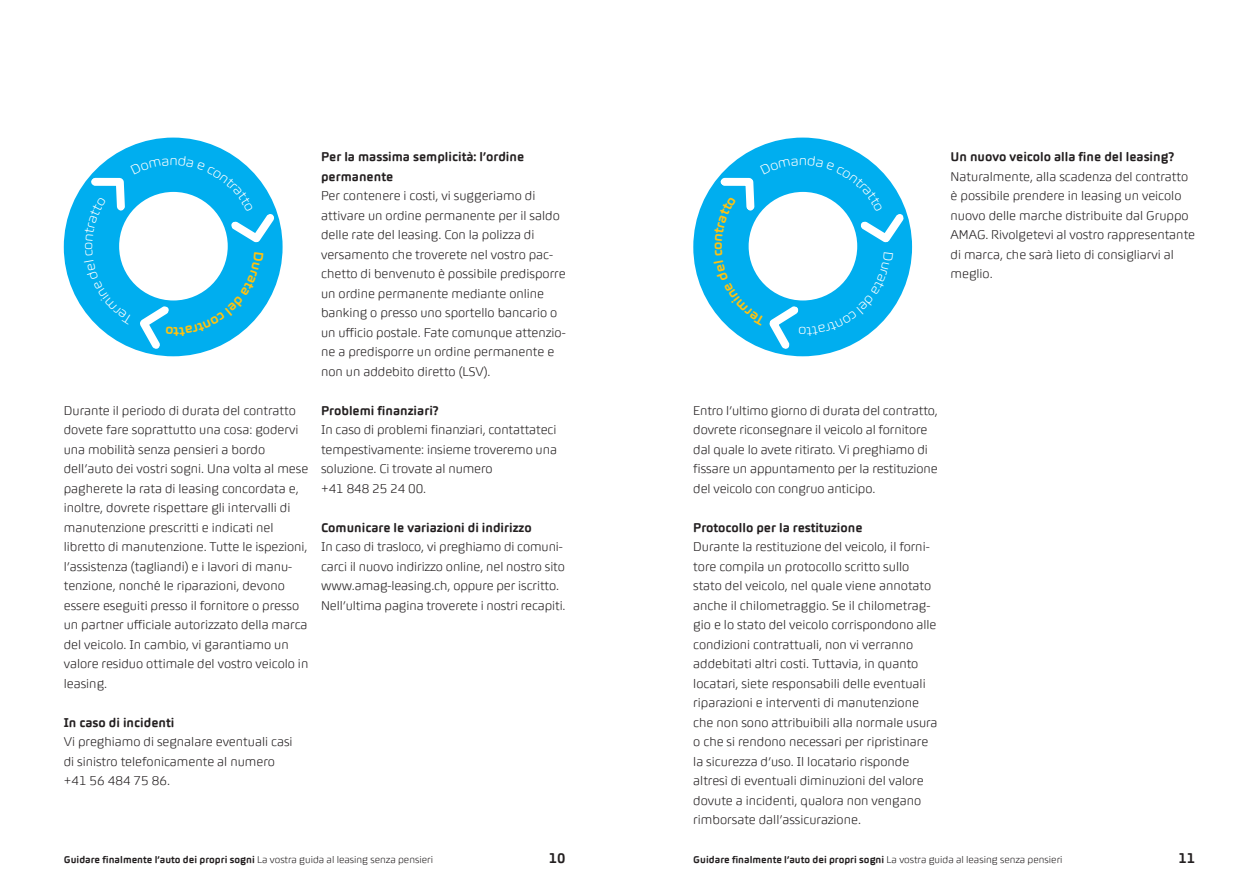
<style>
.page{position:relative;width:1259px;height:893px;background:#fff}
.page>*{position:absolute;margin:0;border:0;box-sizing:border-box;transform-origin:0 0}
.t1{font:700 15px "AMAG Text";color:#231f20}
.Text{font:300 13.5px/19.5px "AMAG Text";color:#231f20}
.Zwischentitel_2{font:700 13.5px/19.5px "AMAG Text";color:#231f20}
.t2{font:700 10.5px "AMAG Text";color:#231f20}
.s1{font-weight:300}
</style>
<div class="page">
<div style="left:64px;top:138px;width:218px;height:218px;background:#00aeef;border-radius:50%"></div>
<div style="left:693px;top:138px;width:219px;height:218px;background:#00aeef;border-radius:50%"></div>
<svg style="left:84px;top:156px;width:194px;height:194px"></svg>
<svg style="left:713px;top:156px;width:195px;height:194px"></svg>
<p class="Text" style="left:64px;top:400px;width:246px">Durante il periodo di durata del contratto dovete fare soprattutto una cosa: godervi una mobilità senza pensieri a bordo dell’auto dei vostri sogni. Una volta al mese pagherete la rata di leasing concordata e, inoltre, dovrete rispettare gli intervalli di manutenzione prescritti e indicati nel libretto di manutenzione. Tutte le ispezioni, l’assistenza (tagliandi) e i lavori di manu&shy;tenzione, nonché le riparazioni, devono essere eseguiti presso il fornitore o presso un partner ufficiale autorizzato della marca del veicolo. In cambio, vi garantiamo un valore residuo ottimale del vostro veicolo in leasing.</p>
<p class="Zwischentitel_2" style="left:64px;top:713px;width:112px">In caso di incidenti</p>
<p class="Text" style="left:64px;top:732px;width:230px">Vi preghiamo di segnalare eventuali casi di sinistro telefonicamente al numero +41 56 484 75 86.</p>
<p class="Zwischentitel_2" style="left:321px;top:147px;width:205px">Per la massima semplicità: l’ordine permanente</p>
<p class="Text" style="left:321px;top:186px;width:246px">Per contenere i costi, vi suggeriamo di attivare un ordine permanente per il saldo delle rate del leasing. Con la polizza di versamento che troverete nel vostro pac&shy;chetto di benvenuto è possibile predisporre un ordine permanente mediante online banking o presso uno sportello bancario o un ufficio postale. Fate comunque attenzio&shy;ne a predisporre un ordine permanente e non un addebito diretto (LSV).</p>
<p class="Zwischentitel_2" style="left:321px;top:401px;width:119px">Problemi finanziari?</p>
<p class="Text" style="left:321px;top:420px;width:237px">In caso di problemi finanziari, contattateci tempestivamente: insieme troveremo una soluzione. Ci trovate al numero<br>+41 848 25 24 00.</p>
<p class="Zwischentitel_2" style="left:321px;top:518px;width:212px">Comunicare le variazioni di indirizzo</p>
<p class="Text" style="left:321px;top:537px;width:246px">In caso di trasloco, vi preghiamo di comuni&shy;carci il nuovo indirizzo online, nel nostro sito www.amag-leasing.ch, oppure per iscritto.<br>Nell’ultima pagina troverete i nostri recapiti.</p>
<p class="Zwischentitel_2" style="left:950px;top:147px;width:225px">Un nuovo veicolo alla fine del leasing?</p>
<p class="Text" style="left:950px;top:166px;width:246px">Naturalmente, alla scadenza del contratto è possibile prendere in leasing un veicolo nuovo delle marche distribuite dal Gruppo AMAG. Rivolgetevi al vostro rappresentante di marca, che sarà lieto di consigliarvi al meglio.</p>
<p class="Text" style="left:693px;top:400px;width:246px">Entro l’ultimo giorno di durata del contratto, dovrete riconsegnare il veicolo al fornitore dal quale lo avete ritirato. Vi preghiamo di fissare un appuntamento per la restituzione del veicolo con congruo anticipo.</p>
<p class="Zwischentitel_2" style="left:693px;top:518px;width:171px">Protocollo per la restituzione</p>
<p class="Text" style="left:693px;top:537px;width:246px">Durante la restituzione del veicolo, il forni&shy;tore compila un protocollo scritto sullo stato del veicolo, nel quale viene annotato anche il chilometraggio. Se il chilometrag&shy;gio e lo stato del veicolo corrispondono alle condizioni contrattuali, non vi verranno addebitati altri costi. Tuttavia, in quanto locatari, siete responsabili delle eventuali riparazioni e interventi di manutenzione che non sono attribuibili alla normale usura o che si rendono necessari per ripristinare la sicurezza d’uso. Il locatario risponde altresì di eventuali diminuzioni del valore dovute a incidenti, qualora non vengano rimborsate dall’assicurazione.</p>
<p class="t2" style="left:64px;top:854px;width:371px">Guidare finalmente l’auto dei propri sogni <span class="s1">La vostra guida al leasing senza pensieri</span></p>
<p class="t1" style="left:549px;top:850px;width:18px">10</p>
<p class="t2" style="left:693px;top:854px;width:371px">Guidare finalmente l’auto dei propri sogni <span class="s1">La vostra guida al leasing senza pensieri</span></p>
<p class="t1" style="left:1178px;top:850px;width:18px">11</p>
</div>
